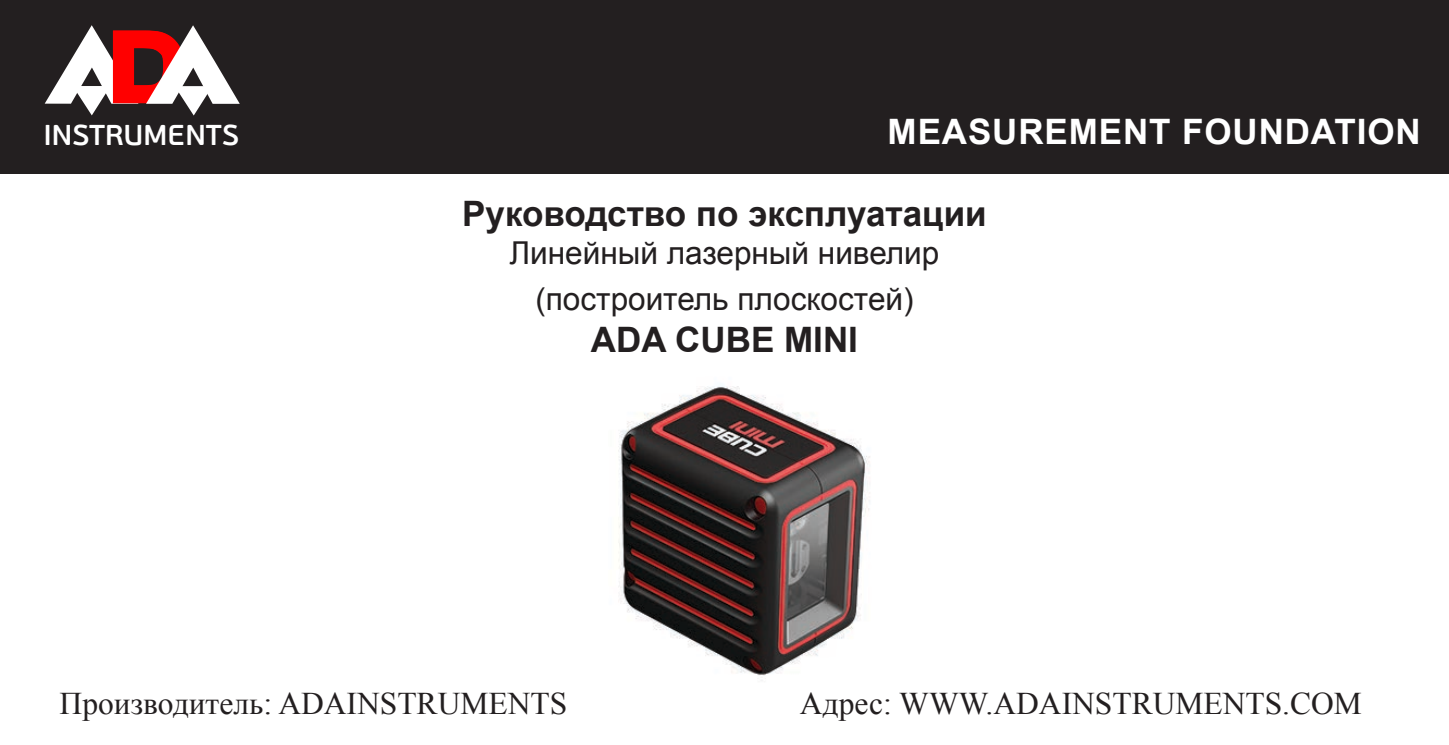
<style>
.page{position:relative;width:1449px;height:745px;background:#fff}
.page>*{position:absolute;margin:0;border:0;box-sizing:border-box;transform-origin:0 0}
.t1{font:700 35px "Arial";color:#231f20}
.t2{font:700 35px "Arial";letter-spacing:.025em;color:#fff}
.t3{font:31.5px "Times New Roman";color:#231f20}
.t4{font:31.5px/46.2px "Arial";color:#231f20;text-align:center}
.t5{font:600 28.7px "PF Beau Sans Pro";color:#fff}
</style>
<div class="page">
<div style="left:0;top:0;width:1449px;height:173px;background:#231f20"></div>
<svg style="left:45px;top:25px;width:195px;height:90px"></svg>
<img style="left:618px;top:386px;width:252px;height:295px">
<p class="t5" style="left:44px;top:118px;width:197px">INSTRUMENTS</p>
<p class="t2" style="left:887px;top:109px;width:534px">MEASUREMENT FOUNDATION</p>
<p class="t1" style="left:462px;top:190px;width:526px">Руководство по эксплуатации</p>
<p class="t4" style="left:509px;top:230px;width:431px">Линейный лазерный нивелир (построитель плоскостей)</p>
<p class="t1" style="left:591px;top:316px;width:269px">ADA CUBE MINI</p>
<p class="t3" style="left:60px;top:681px;width:509px">Производитель: ADAINSTRUMENTS</p>
<p class="t3" style="left:800px;top:681px;width:563px">Адрес: WWW.ADAINSTRUMENTS.COM</p>
</div>
